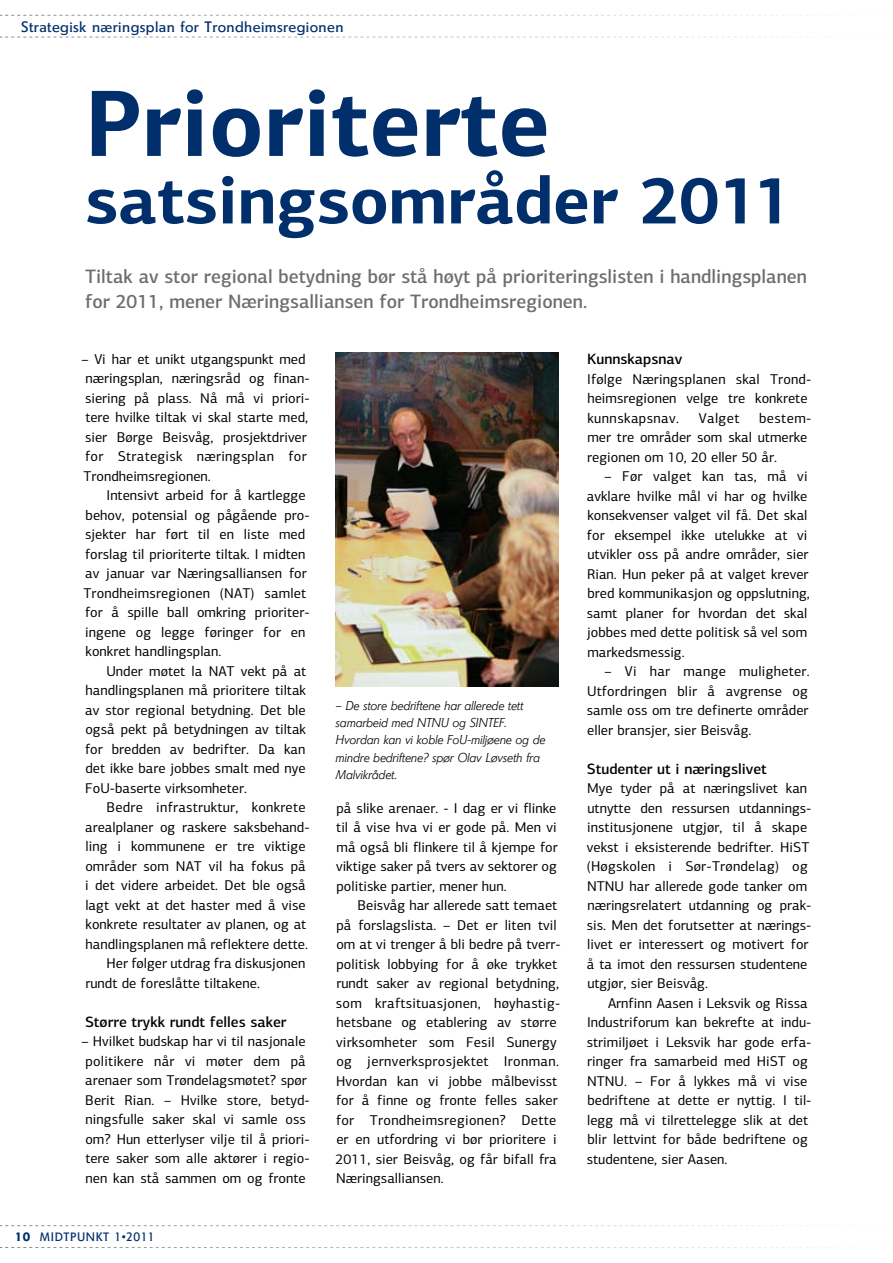
<style>
.page{position:relative;width:893px;height:1263px;background:#fff}
.page>*{position:absolute;margin:0;border:0;box-sizing:border-box;transform-origin:0 0}
.t1{font:700 94.5px "PF Centro Sans Pro";color:#002f6c}
.t2{font:700 67.5px "PF Centro Sans Pro";color:#002f6c}
.t3{font:500 19.5px/25.5px "PF Centro Sans Pro";color:#6e6e6e}
.t4{font:500 15px "PF Centro Sans Pro";color:#000}
.t5{font:15px "Agora BQ";letter-spacing:.025em;color:#002f6c}
.t6{font:14.25px/19.5px "PF Centro Sans Pro";color:#000}
.t7{font:italic 300 12.75px/17.2px "Agora BQ";color:#000}
.t8{font:12px "Agora BQ";letter-spacing:.05em;color:#002f6c}
.s1{font-weight:500}
</style>
<div class="page">
<svg style="left:0;top:15px;width:790px;height:1px"></svg>
<svg style="left:0;top:37px;width:748px;height:1px"></svg>
<svg style="left:0;top:1225px;width:801px;height:1px"></svg>
<svg style="left:0;top:1247px;width:814px;height:1px"></svg>
<img style="left:336px;top:353px;width:222px;height:333px">
<p class="t5" style="left:21px;top:17px;width:324px">Strategisk næringsplan for Trondheimsregionen</p>
<h1 class="t1" style="left:85px;top:64px;width:466px">Prioriterte</h1>
<h2 class="t2" style="left:85px;top:158px;width:710px">satsingsområder 2011</h2>
<h3 class="t3" style="left:85px;top:263px;width:723px">Tiltak av stor regional betydning bør stå høyt på prioriteringslisten i handlingsplanen for 2011, mener Næringsalliansen for Trondheimsregionen.</h3>
<p class="t6" style="left:81px;top:349px;width:230px">– Vi har et unikt utgangspunkt med næringsplan, næringsråd og finan&shy;siering på plass. Nå må vi priori&shy;tere hvilke tiltak vi skal starte med, sier Børge Beisvåg, prosjektdriver for Strategisk næringsplan for<br>Trondheimsregionen.</p>
<p class="t6" style="left:83px;top:485px;width:228px;text-indent:23px">Intensivt arbeid for å kartlegge behov, potensial og pågående pro&shy;sjekter har ført til en liste med forslag til prioriterte tiltak. I midten av januar var Næringsalliansen for Trondheimsregionen (NAT) samlet for å spille ball omkring prioriter&shy;ingene og legge føringer for en konkret handlingsplan.</p>
<p class="t6" style="left:85px;top:661px;width:223px;text-align:justify;text-indent:21px">Under møtet la NAT vekt på at handlingsplanen må prioritere tiltak av stor regional betydning. Det ble også pekt på betydningen av tiltak for bredden av bedrifter. Da kan det ikke bare jobbes smalt med nye FoU-baserte virksomheter.</p>
<p class="t6" style="left:107px;top:797px;width:201px">Bedre infrastruktur, konkrete</p>
<p class="t6" style="left:85px;top:817px;width:226px">arealplaner og raskere saksbehand-</p>
<p class="t6" style="left:85px;top:836px;width:222px">ling i kommunene er tre viktige</p>
<p class="t6" style="left:85px;top:856px;width:222px">områder som NAT vil ha fokus på</p>
<p class="t6" style="left:85px;top:875px;width:222px">i det videre arbeidet. Det ble også</p>
<p class="t6" style="left:85px;top:895px;width:222px">lagt vekt at det haster med å vise</p>
<p class="t6" style="left:86px;top:914px;width:222px">konkrete resultater av planen, og at</p>
<p class="t6" style="left:86px;top:934px;width:224px">handlingsplanen må reflektere dette.</p>
<p class="t6" style="left:107px;top:953px;width:200px">Her følger utdrag fra diskusjonen</p>
<p class="t6" style="left:85px;top:973px;width:176px">rundt de foreslåtte tiltakene.</p>
<p class="t4" style="left:85px;top:1012px;width:203px">Større trykk rundt felles saker</p>
<p class="t6" style="left:81px;top:1032px;width:230px">– Hvilket budskap har vi til nasjonale politikere når vi møter dem på arenaer som Trøndelagsmøtet? spør Berit Rian. – Hvilke store, betyd&shy;ningsfulle saker skal vi samle oss om? Hun etterlyser vilje til å priori&shy;tere saker som alle aktører i regio&shy;nen kan stå sammen om og fronte</p>
<p class="t8" style="left:15px;top:1229px;width:141px"><span class="s1">10</span> Midtpunkt 1•2011</p>
<p class="t7" style="left:336px;top:697px;width:211px">– De store bedriftene har allerede tett samarbeid med NTNU og SINTEF.<br>Hvordan kan vi koble FoU-miljøene og de mindre bedriftene? spør Olav Løvseth fra<br>Malvikrådet.</p>
<p class="t6" style="left:336px;top:798px;width:223px;text-align:justify">på slike arenaer. - I dag er vi flinke til å vise hva vi er gode på. Men vi må også bli flinkere til å kjempe for viktige saker på tvers av sektorer og politiske partier, mener hun.</p>
<p class="t6" style="left:336px;top:895px;width:226px;text-indent:22px">Beisvåg har allerede satt temaet på forslagslista. – Det er liten tvil om at vi trenger å bli bedre på tverr&shy;politisk lobbying for å øke trykket rundt saker av regional betydning, som kraftsituasjonen, høyhastig&shy;hetsbane og etablering av større virksomheter som Fesil Sunergy og jernverksprosjektet Ironman.<br>Hvordan kan vi jobbe målbevisst for å finne og fronte felles saker for Trondheimsregionen? Dette er en utfordring vi bør prioritere i 2011, sier Beisvåg, og får bifall fra Næringsalliansen.</p>
<p class="t4" style="left:587px;top:350px;width:97px">Kunnskapsnav</p>
<p class="t6" style="left:587px;top:369px;width:224px">Ifølge Næringsplanen skal Trond&shy;heimsregionen velge tre konkrete kunnskapsnav.</p>
<p class="t6" style="left:587px;top:408px;width:226px;text-indent:172px">bestem&shy;mer tre områder som skal utmerke regionen om 10, 20 eller 50 år.</p>
<p class="t6" style="left:587px;top:467px;width:225px;text-indent:18px">– Før valget kan tas, må vi avklare hvilke mål vi har og hvilke konsekvenser valget vil få. Det skal for eksempel ikke utelukke at vi utvikler oss på andre områder, sier<br>Rian. Hun peker på at valget krever bred kommunikasjon og oppslutning, samt planer for hvordan det skal jobbes med dette politisk så vel som markedsmessig.</p>
<p class="t6" style="left:587px;top:661px;width:224px;text-indent:18px">– Vi har mange muligheter.<br>Utfordringen blir å avgrense og samle oss om tre definerte områder eller bransjer, sier Beisvåg.</p>
<p class="t4" style="left:587px;top:759px;width:182px">Studenter ut i næringslivet</p>
<p class="t6" style="left:587px;top:779px;width:226px">Mye tyder på at næringslivet kan utnytte den ressursen utdannings&shy;institusjonene utgjør, til å skape vekst i eksisterende bedrifter. HiST (Høgskolen i Sør-Trøndelag) og NTNU har allerede gode tanker om næringsrelatert utdanning og prak&shy;sis. Men det forutsetter at nærings&shy;livet er interessert og motivert for å ta imot den ressursen studentene utgjør, sier Beisvåg.</p>
<p class="t6" style="left:587px;top:993px;width:226px;text-indent:21px">Arnfinn Aasen i Leksvik og Rissa Industriforum kan bekrefte at indu&shy;strimiljøet i Leksvik har gode erfa&shy;ringer fra samarbeid med HiST og NTNU. – For å lykkes må vi vise bedriftene at dette er nyttig. I til&shy;legg må vi tilrettelegge slik at det blir lettvint for både bedriftene og studentene, sier Aasen.</p>
<p class="t6" style="left:699px;top:408px;width:42px">Valget</p>
</div>
